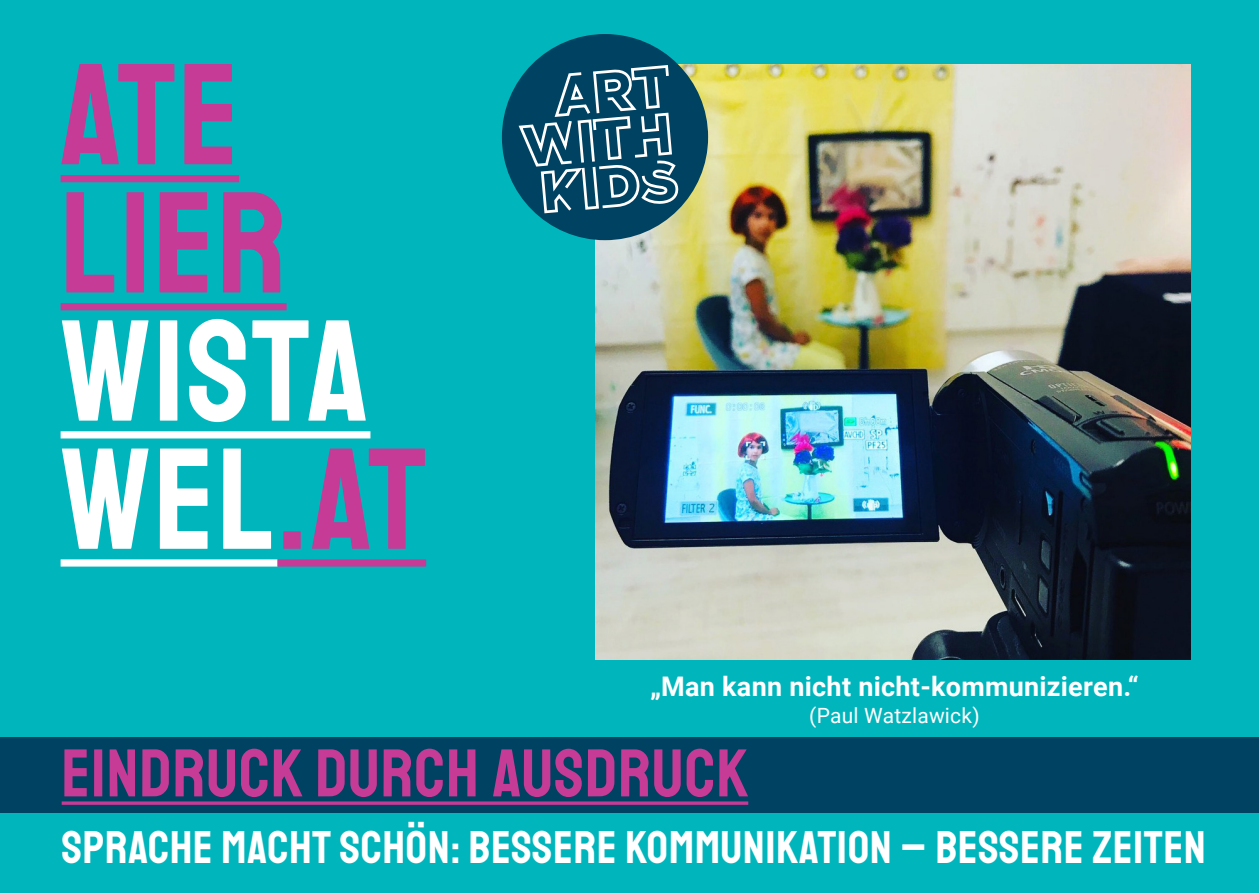
<style>
.page{position:relative;width:1259px;height:893px;background:#00b6bc}
.page>*{position:absolute;margin:0;border:0;box-sizing:border-box;transform-origin:0 0}
.t1{font:144px/128.1px "Staatliches";letter-spacing:.02em;color:#fff}
.t2{font:144px/128.1px "Staatliches";letter-spacing:.02em;color:#c53b96}
.t3{font:67.5px "Staatliches";letter-spacing:.02em;color:#c53b96}
.t4{font:46.5px "Staatliches";letter-spacing:.02em;color:#fff}
.t5{font:700 27px "Roboto";letter-spacing:.01em;color:#fff}
.t6{font:21px "Roboto";letter-spacing:.01em;color:#fff}
.s1{color:#c53b96}
</style>
<div class="page">
<svg style="left:196px;top:812px;width:187px;height:1px"></svg>
<img style="left:595px;top:64px;width:596px;height:596px">
<div style="left:0;top:737px;width:1259px;height:75px;background:#004261"></div>
<svg style="left:62px;top:801px;width:686px;height:4px;background:#a63c8d"></svg>
<div style="left:61px;top:175px;width:178px;height:7px;background:#c53b96"></div>
<div style="left:61px;top:303px;width:226px;height:7px;background:#c53b96"></div>
<div style="left:61px;top:431px;width:309px;height:7px;background:#fff"></div>
<div style="left:61px;top:559px;width:216px;height:8px;background:#fff"></div>
<div style="left:277px;top:559px;width:149px;height:8px;background:#c53b96"></div>
<div style="left:502px;top:34px;width:206px;height:206px;background:#004261;border-radius:50%"></div>
<svg style="left:516px;top:63px;width:163px;height:177px"></svg>
<h1 class="t2" style="left:61px;top:50px;width:227px">ATE<br>LIER</h1>
<h1 class="t1" style="left:61px;top:306px;width:367px">WISTA<br>WEL<span class="s1">.AT</span></h1>
<p class="t5" style="left:650px;top:667px;width:490px">„Man kann nicht nicht-kommunizieren.“</p>
<p class="t6" style="left:809px;top:701px;width:172px">(Paul Watzlawick)</p>
<h2 class="t3" style="left:62px;top:728px;width:688px">EINDRUCK DURCH AUSDRUCK</h2>
<p class="t4" style="left:62px;top:816px;width:1145px">SPRACHE MACHT SCHÖN: BESSERE KOMMUNIKATION – BESSERE ZEITEN</p>
</div>
